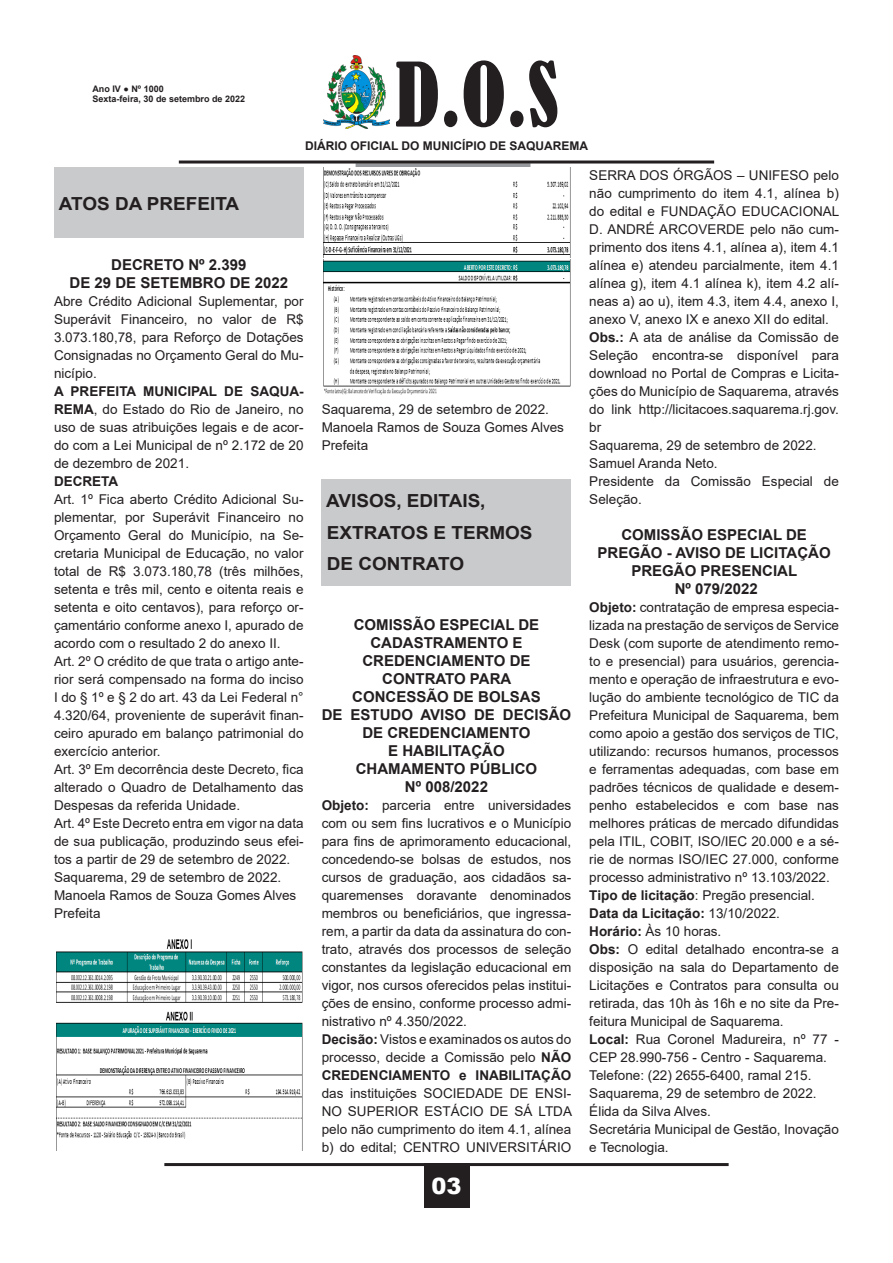
<style>
.page{position:relative;width:893px;height:1263px;background:#fff}
.page>*{position:absolute;margin:0;border:0;box-sizing:border-box;transform-origin:0 0}
.t1{font:condensed 82.5px "Bernard";color:#231f20}
.t2{font:900 22.5px "Arial";color:#fff}
.t3{font:700 18px "Arial";color:#231f20;scale:1.05 1}
.t4{font:700 15px/18px "Arial";color:#231f20;text-align:center}
.t5{font:13.5px/18px "Arial";color:#231f20;text-align:justify}
.t6{font:700 13.5px "Arial";color:#231f20}
.t7{font:700 12px "Arial";color:#231f20}
.t8{font:700 9px/10.8px "Arial";color:#231f20}
.s1{font-weight:700}
.s2{font-weight:400}
</style>
<div class="page">
<hr style="left:164px;top:1163px;width:565px;height:3px;background:#231f20">
<div style="left:424px;top:1163px;width:45px;height:45px;background:#231f20"></div>
<img style="left:324px;top:55px;width:65px;height:73px">
<div style="left:356px;top:163px;width:174px;height:5px;background:#97999c"></div>
<hr style="left:179px;top:161px;width:535px;height:3px;background:#231f20">
<div style="left:54px;top:168px;width:250px;height:70px;background:#c9cacc"></div>
<div style="left:322px;top:479px;width:249px;height:107px;background:#c9cacc"></div>
<img style="left:56px;top:939px;width:247px;height:64px">
<img style="left:56px;top:1011px;width:247px;height:140px">
<img style="left:323px;top:168px;width:248px;height:89px">
<img style="left:323px;top:260px;width:248px;height:135px">
<p class="t8" style="left:92px;top:83px;width:154px">Ano IV ● Nº 1000<br>Sexta-feira, 30 de setembro de 2022</p>
<h1 class="t1" style="left:395px;top:47px;width:165px">D.O.S</h1>
<p class="t7" style="left:305px;top:137px;width:285px">DIÁRIO OFICIAL DO MUNICÍPIO DE SAQUAREMA</p>
<p class="t3" style="left:59px;top:190px;width:173px">ATOS DA PREFEITA</p>
<p class="t4" style="left:111px;top:256px;width:137px">DECRETO Nº 2.399</p>
<p class="t4" style="left:70px;top:274px;width:220px">DE 29 DE SETEMBRO DE 2022</p>
<p class="t5" style="left:54px;top:292px;width:251px">Abre Crédito Adicional Suplementar, por Superávit Financeiro, no valor de R$ 3.073.180,78, para Reforço de Dotações Consignadas no Orçamento Geral do Mu&shy;nicípio.</p>
<p class="t5" style="left:54px;top:382px;width:251px"><span class="s1">A PREFEITA MUNICIPAL DE SAQUA-REMA</span>, do Estado do Rio de Janeiro, no uso de suas atribuições legais e de acor&shy;do com a Lei Municipal de nº 2.172 de 20 de dezembro de 2021.</p>
<p class="t6" style="left:54px;top:472px;width:66px">DECRETA</p>
<p class="t5" style="left:54px;top:490px;width:251px">Art. 1º Fica aberto Crédito Adicional Su&shy;plementar, por Superávit Financeiro no Orçamento Geral do Município, na Se&shy;cretaria Municipal de Educação, no valor total de R$ 3.073.180,78 (três milhões, setenta e três mil, cento e oitenta reais e setenta e oito centavos), para reforço or&shy;çamentário conforme anexo I, apurado de acordo com o resultado 2 do anexo II.</p>
<p class="t5" style="left:54px;top:652px;width:251px">Art. 2º O crédito de que trata o artigo ante&shy;rior será compensado na forma do inciso I do § 1º e § 2 do art. 43 da Lei Federal n° 4.320/64, proveniente de superávit finan&shy;ceiro apurado em balanço patrimonial do exercício anterior.</p>
<p class="t5" style="left:54px;top:760px;width:251px">Art. 3º Em decorrência deste Decreto, fica alterado o Quadro de Detalhamento das Despesas da referida Unidade.</p>
<p class="t5" style="left:54px;top:814px;width:251px">Art. 4º Este Decreto entra em vigor na data de sua publicação, produzindo seus efei&shy;tos a partir de 29 de setembro de 2022.</p>
<p class="t5" style="left:54px;top:868px;width:229px">Saquarema, 29 de setembro de 2022.</p>
<p class="t5" style="left:54px;top:886px;width:244px">Manoela Ramos de Souza Gomes Alves</p>
<p class="t5" style="left:54px;top:904px;width:48px">Prefeita</p>
<p class="t5" style="left:322px;top:400px;width:229px">Saquarema, 29 de setembro de 2022.</p>
<p class="t5" style="left:322px;top:418px;width:244px">Manoela Ramos de Souza Gomes Alves</p>
<p class="t5" style="left:322px;top:436px;width:48px">Prefeita</p>
<p class="t3" style="left:326px;top:488px;width:153px">AVISOS, EDITAIS,</p>
<p class="t3" style="left:327px;top:520px;width:197px">EXTRATOS E TERMOS</p>
<p class="t3" style="left:327px;top:551px;width:132px">DE CONTRATO</p>
<p class="t4" style="left:354px;top:616px;width:187px">COMISSÃO ESPECIAL DE</p>
<p class="t4" style="left:370px;top:634px;width:154px">CADASTRAMENTO E</p>
<p class="t4" style="left:362px;top:652px;width:170px">CREDENCIAMENTO DE</p>
<p class="t4" style="left:382px;top:670px;width:131px">CONTRATO PARA</p>
<p class="t4" style="left:352px;top:688px;width:190px">CONCESSÃO DE BOLSAS</p>
<p class="t4" style="left:322px;top:706px;width:251px">DE ESTUDO AVISO DE DECISÃO<br>DE CREDENCIAMENTO</p>
<p class="t4" style="left:388px;top:742px;width:118px">E HABILITAÇÃO</p>
<p class="t4" style="left:356px;top:760px;width:183px">CHAMAMENTO PÚBLICO</p>
<p class="t4" style="left:405px;top:778px;width:85px">Nº 008/2022</p>
<p class="t5" style="left:322px;top:796px;width:251px"><span class="s1">Objeto:</span> parceria entre universidades com ou sem fins lucrativos e o Município para fins de aprimoramento educacional, concedendo-se bolsas de estudos, nos cursos de graduação, aos cidadãos sa&shy;quaremenses doravante denominados membros ou beneficiários, que ingressa&shy;rem, a partir da data da assinatura do con&shy;trato, através dos processos de seleção constantes da legislação educacional em vigor, nos cursos oferecidos pelas institui&shy;ções de ensino, conforme processo admi&shy;nistrativo nº 4.350/2022.</p>
<p class="t5" style="left:322px;top:1030px;width:252px"><span class="s1">Decisão:</span> Vistos e examinados os autos do processo, decide a Comissão pelo <span class="s1">NÃO CREDENCIAMENTO e INABILITAÇÃO </span>das instituições SOCIEDADE DE ENSI-NO SUPERIOR ESTÁCIO DE SÁ LTDA pelo não cumprimento do item 4.1, alínea b) do edital; CENTRO UNIVERSITÁRIO</p>
<h2 class="t2" style="left:431px;top:1170px;width:32px">03</h2>
<p class="t5" style="left:589px;top:166px;width:252px">SERRA DOS ÓRGÃOS – UNIFESO pelo não cumprimento do item 4.1, alínea b) do edital e FUNDAÇÃO EDUCACIONAL D. ANDRÉ ARCOVERDE pelo não cum&shy;primento dos itens 4.1, alínea a), item 4.1 alínea e) atendeu parcialmente, item 4.1 alínea g), item 4.1 alínea k), item 4.2 alí&shy;neas a) ao u), item 4.3, item 4.4, anexo I, anexo V, anexo IX e anexo XII do edital.</p>
<p class="t5" style="left:589px;top:328px;width:251px"><span class="s1">Obs.:</span> A ata de análise da Comissão de Seleção encontra-se disponível para download no Portal de Compras e Licita&shy;ções do Município de Saquarema, através do link http://licitacoes.saquarema.rj.gov. br</p>
<p class="t5" style="left:589px;top:436px;width:229px">Saquarema, 29 de setembro de 2022.</p>
<p class="t5" style="left:589px;top:454px;width:130px">Samuel Aranda Neto.</p>
<p class="t5" style="left:589px;top:472px;width:251px">Presidente da Comissão Especial de</p>
<p class="t5" style="left:589px;top:490px;width:54px">Seleção.</p>
<p class="t4" style="left:621px;top:526px;width:187px">COMISSÃO ESPECIAL DE</p>
<p class="t4" style="left:598px;top:544px;width:235px">PREGÃO - AVISO DE LICITAÇÃO</p>
<p class="t4" style="left:631px;top:562px;width:167px">PREGÃO PRESENCIAL</p>
<p class="t4" style="left:675px;top:580px;width:85px">Nº 079/2022</p>
<p class="t5" style="left:589px;top:598px;width:251px"><span class="s1">Objeto:</span> contratação de empresa especia&shy;lizada na prestação de serviços de Service Desk (com suporte de atendimento remo&shy;to e presencial) para usuários, gerencia&shy;mento e operação de infraestrutura e evo&shy;lução do ambiente tecnológico de TIC da Prefeitura Municipal de Saquarema, bem como apoio a gestão dos serviços de TIC, utilizando: recursos humanos, processos e ferramentas adequadas, com base em padrões técnicos de qualidade e desem&shy;penho estabelecidos e com base nas melhores práticas de mercado difundidas pela ITIL, COBIT, ISO/IEC 20.000 e a sé&shy;rie de normas ISO/IEC 27.000, conforme processo administrativo nº 13.103/2022.</p>
<p class="t5" style="left:589px;top:886px;width:227px"><span class="s1">Tipo de licitação</span>: Pregão presencial.</p>
<p class="t6" style="left:589px;top:904px;width:192px">Data da Licitação: <span class="s2">13/10/2022.</span></p>
<p class="t5" style="left:589px;top:922px;width:134px"><span class="s1">Horário:</span> Às 10 horas.</p>
<p class="t5" style="left:589px;top:940px;width:251px"><span class="s1">Obs:</span> O edital detalhado encontra-se a disposição na sala do Departamento de Licitações e Contratos para consulta ou retirada, das 10h às 16h e no site da Pre&shy;feitura Municipal de Saquarema.</p>
<p class="t5" style="left:589px;top:1030px;width:251px"><span class="s1">Local:</span> Rua Coronel Madureira, nº 77 -<br>CEP 28.990-756 - Centro - Saquarema.</p>
<p class="t5" style="left:589px;top:1066px;width:224px">Telefone: (22) 2655-6400, ramal 215.</p>
<p class="t5" style="left:589px;top:1084px;width:229px">Saquarema, 29 de setembro de 2022.</p>
<p class="t5" style="left:589px;top:1102px;width:123px">Élida da Silva Alves.</p>
<p class="t5" style="left:589px;top:1120px;width:251px">Secretária Municipal de Gestão, Inovação e Tecnologia.</p>
</div>
